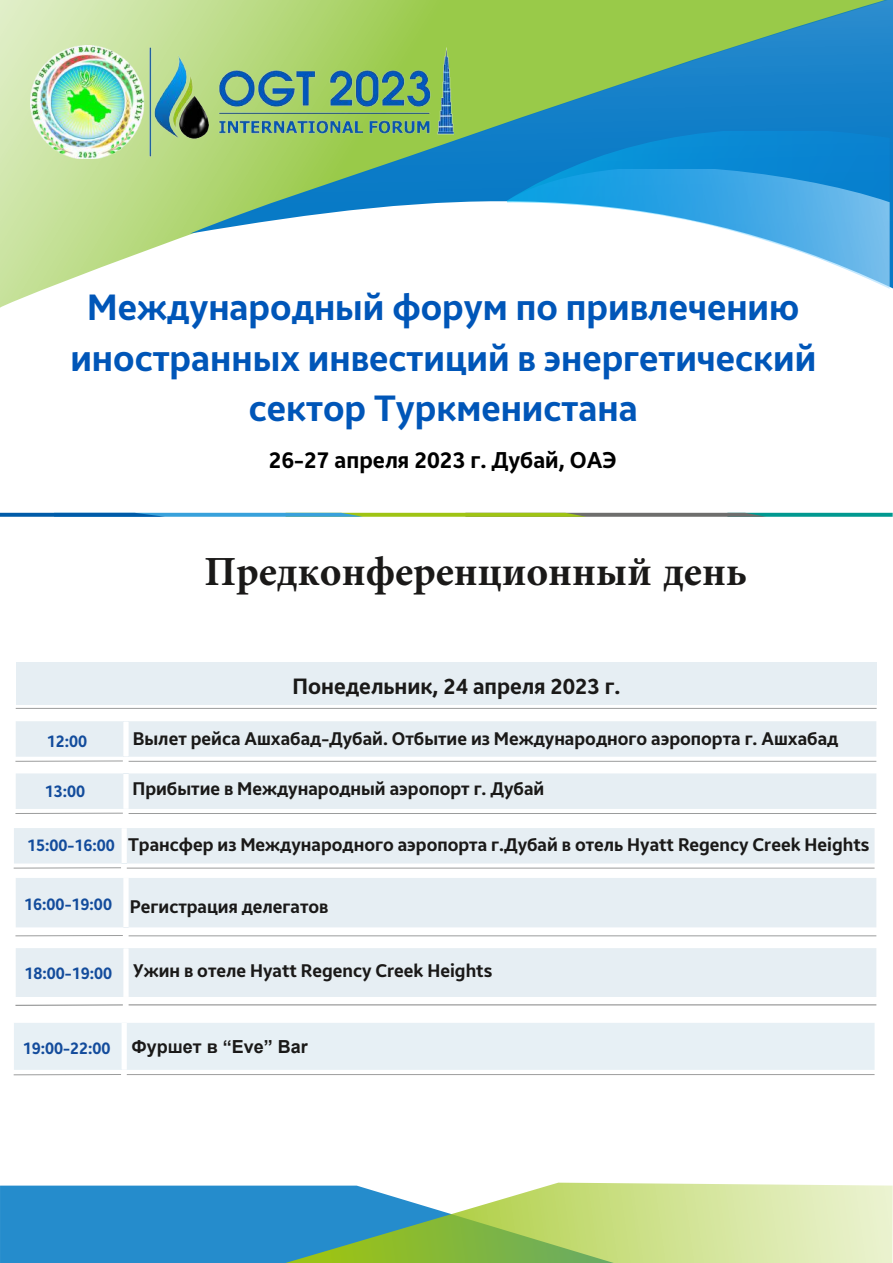
<style>
.page{position:relative;width:893px;height:1263px;background:#fff}
.page>*{position:absolute;margin:0;border:0;box-sizing:border-box;transform-origin:0 0}
.t1{font:700 41.4px "Minion Pro";color:#1a1918}
.t2{font:700 36px/50.4px "Samsung Sans";color:#0056b8;text-align:center}
.t3{font:700 22.5px "Samsung Sans";color:#000}
.t4{font:700 21.75px "Samsung Sans";color:#1a1918}
.t5{font:700 18px "Samsung Sans";color:#1a1918}
.t6{font:700 18px "Arial";color:#1a1918}
.t7{font:700 16.5px "Samsung Sans";color:#134c9c;scale:.96 1}
.s1{font-style:inherit}
.s2{font-size:16.5px;color:#134c9c}
.s3{font-family:"Samsung Sans";font-size:16.5px;color:#134c9c}
</style>
<div class="page">
<svg style="left:766px;top:513px;width:127px;height:4px"></svg>
<svg style="left:0;top:513px;width:766px;height:4px;background:#5d9581"></svg>
<div style="left:0;top:1185px;width:284px;height:78px;background:#258ccc"></div>
<svg style="left:284px;top:1183px;width:609px;height:80px;background:#aed199"></svg>
<div style="left:16px;top:662px;width:861px;height:42px;background:#e6eef3"></div>
<hr style="left:16px;top:708px;width:861px;height:1px;background:#9b9c9c">
<div style="left:16px;top:721px;width:860px;height:36px;background:#e6eef3"></div>
<hr style="left:15px;top:760px;width:108px;height:2px;background:#9b9c9c">
<hr style="left:129px;top:761px;width:747px;height:1px;background:#9b9c9c">
<div style="left:16px;top:773px;width:860px;height:36px;background:#e6eef3"></div>
<hr style="left:15px;top:813px;width:108px;height:1px;background:#9b9c9c">
<hr style="left:129px;top:813px;width:747px;height:1px;background:#9b9c9c">
<div style="left:14px;top:828px;width:861px;height:35px;background:#e6eef3"></div>
<hr style="left:14px;top:867px;width:107px;height:1px;background:#9b9c9c">
<hr style="left:127px;top:868px;width:748px;height:1px;background:#9b9c9c">
<div style="left:16px;top:878px;width:860px;height:49px;background:#e6eef3"></div>
<hr style="left:15px;top:935px;width:108px;height:1px;background:#9b9c9c">
<hr style="left:129px;top:935px;width:747px;height:1px;background:#9b9c9c">
<div style="left:16px;top:948px;width:860px;height:49px;background:#e6eef3"></div>
<hr style="left:129px;top:1004px;width:747px;height:1px;background:#9b9c9c">
<div style="left:14px;top:1023px;width:861px;height:47px;background:#e7f0f5"></div>
<hr style="left:127px;top:1074px;width:748px;height:1px;background:#9e9e9e">
<svg style="left:15px;top:1004px;width:108px;height:2px"></svg>
<hr style="left:14px;top:1074px;width:107px;height:1px;background:#9b9c9c">
<svg style="left:0;top:0;width:190px;height:308px"></svg>
<svg style="left:190px;top:0;width:703px;height:289px"></svg>
<svg style="left:504px;top:117px;width:386px;height:46px;background:#0d82cc"></svg>
<svg style="left:504px;top:163px;width:386px;height:126px"></svg>
<img style="left:31px;top:46px;width:422px;height:113px">
<h2 class="t2" style="left:70px;top:281px;width:747px">Международн<span class="s1">ый форум</span> по привлечению иностранных инвестиций в энергетический сектор Туркменистана</h2>
<p class="t3" style="left:269px;top:444px;width:349px">26-27 апреля 2023 г. Дубай, ОАЭ</p>
<h1 class="t1" style="left:204px;top:543px;width:544px">Предконференционный день</h1>
<p class="t4" style="left:293px;top:671px;width:329px">Понедельник, 24 апреля 2023 г.</p>
<p class="t7" style="left:47px;top:730px;width:44px">12:00</p>
<p class="t5" style="left:133px;top:726px;width:707px">Вылет рейса Ашхабад-Дубай. Отбытие из Международного аэропорта г. Ашхабад</p>
<p class="t7" style="left:45px;top:779px;width:44px">13:00</p>
<p class="t5" style="left:133px;top:776px;width:413px">Прибытие в Международный аэропорт г. Дубай</p>
<p class="t5" style="left:27px;top:832px;width:844px"><span class="s2">15:00-16:00</span> Трансфер из Международного аэропорта г.Дубай в отель Hyatt Regency Creek Heights</p>
<p class="t5" style="left:24px;top:894px;width:306px"><sup>16:00-19:00</sup> Регистрация делегатов</p>
<p class="t5" style="left:24px;top:958px;width:469px"><sub>18:00-19:00</sub> Ужин в отеле Hyatt Regency Creek Heights</p>
<p class="t6" style="left:23px;top:1034px;width:287px"><span class="s3">19:00-22:00</span> Фуршет в “Eve” Bar</p>
</div>
